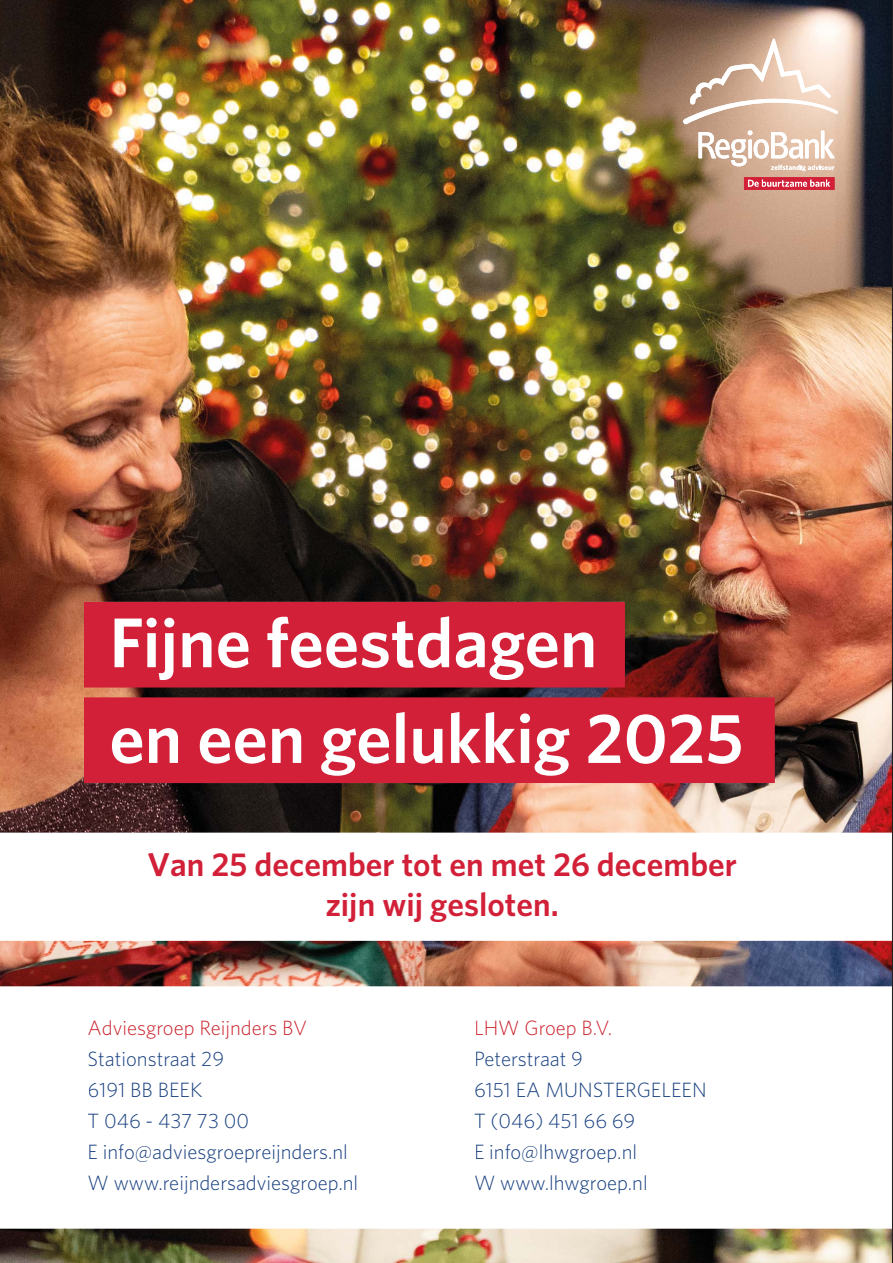
<style>
.page{position:relative;width:893px;height:1263px;background:#fff}
.page>*{position:absolute;margin:0;border:0;box-sizing:border-box;transform-origin:0 0}
.t1{font:600 33.15px/39.8px "Whitney";color:#d12038;text-align:center}
.t2{font:600 33.15px "Whitney";color:#d22038}
.t3{font:300 20.7px/31px "Whitney";color:#173f7f}
.t4{font:300 20.7px "Whitney";color:#cb232d}
</style>
<div class="page">
<img style="left:0;top:0;width:893px;height:1263px">
<h1 class="t1" style="left:148px;top:847px;width:591px">Van 25 december tot en met 26 december zijn wij gesloten.</h1>
<h1 class="t2" style="left:304px;top:852px;width:18px">e</h1>
<p class="t4" style="left:88px;top:1020px;width:221px">Adviesgroep Reijnders BV</p>
<p class="t3" style="left:88px;top:1045px;width:272px">Stationstraat 29<br>6191 BB BEEK<br>T 046 - 437 73 00<br>E info@adviesgroepreijnders.nl<br>W www.reijndersadviesgroep.nl</p>
<p class="t4" style="left:174px;top:1020px;width:12px">e</p>
<p class="t4" style="left:474px;top:1020px;width:140px">LHW Groep B.V.</p>
<p class="t3" style="left:474px;top:1045px;width:234px">Peterstraat 9<br>6151 EA MUNSTERGELEEN<br>T (046) 451 66 69<br>E info@lhwgroep.nl<br>W www.lhwgroep.nl</p>
</div>
